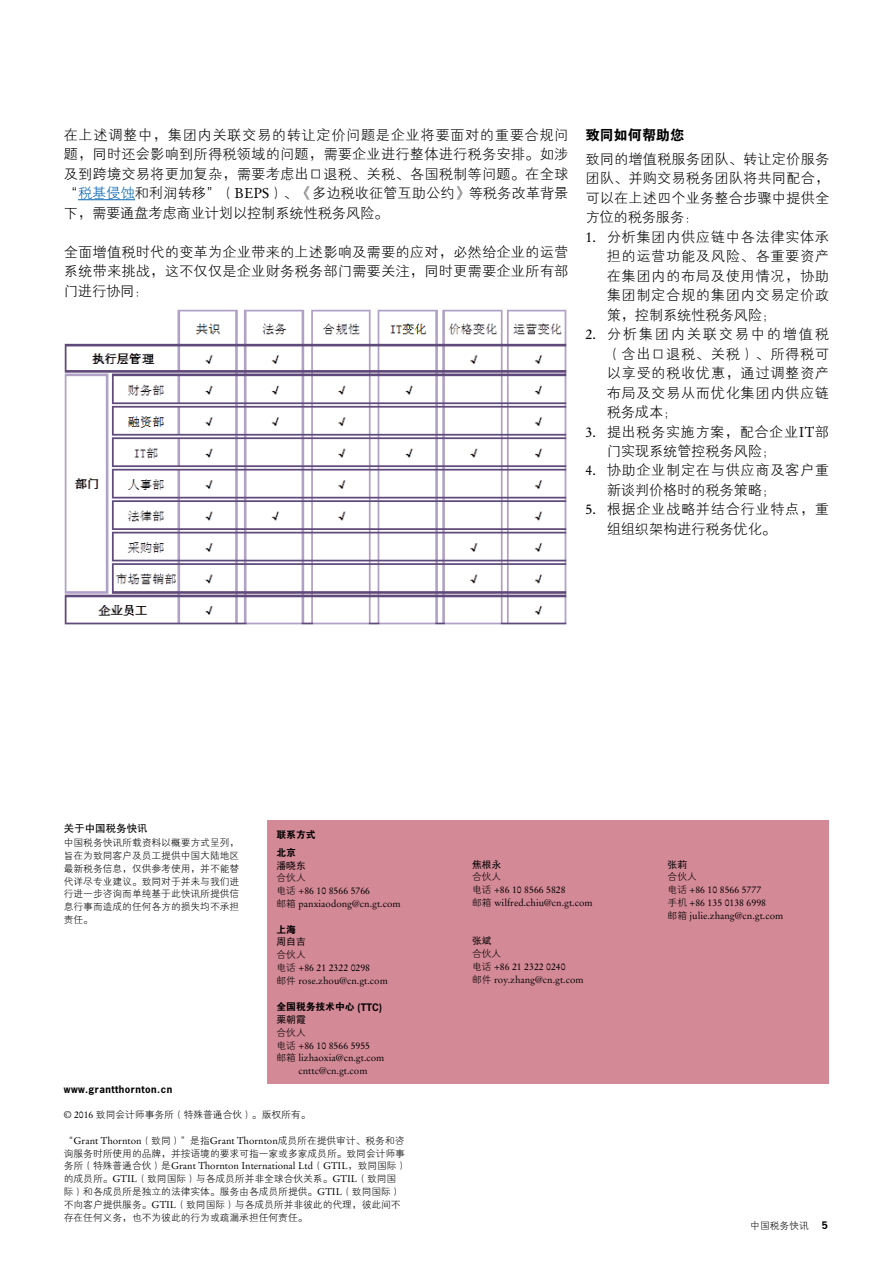
<style>
.page{position:relative;width:893px;height:1263px;background:#fff}
.page>*{position:absolute;margin:0;border:0;box-sizing:border-box;transform-origin:0 0}
.t1{font:14.25px/19.5px "FZXH1 JW GB1 0";letter-spacing:.01em;color:#000;text-align:justify}
.t2{font:14.25px/19.5px "FZXH1 JW GB1 0";letter-spacing:.045em;color:#000}
.t3{font:14.25px "FZDHTJW GB1 0";letter-spacing:-.01em;color:#000}
.t4{font:10.5px "FZHTJW GB1 0";color:#000}
.t5{font:9.75px/12.8px "Stempel Garamond LT Std";color:#000}
.t6{font:9.75px/12.8px "FZXH1 JW GB1 0";color:#000;text-align:justify}
.t7{font:700 9.75px "News Gothic Std";letter-spacing:.05em;color:#000}
.t8{font:9.75px/18.3px "FZDHTJW GB1 0";color:#000}
.t9{font:9.75px "Sim Hei";color:#000}
.s1{color:#0063b3}
.s2{font-family:"Stempel Garamond LT Std"}
.s3{font-family:"FZXH1 JW GB1 0"}
.s4{font-family:"News Gothic Std";font-weight:700}
</style>
<div class="page">
<hr style="left:78px;top:199px;width:57px;height:1px;background:#0063b3">
<img style="left:64px;top:309px;width:503px;height:316px">
<div style="left:267px;top:820px;width:562px;height:263px;background:#d48a96"></div>
<p class="t1" style="left:64px;top:126px;width:506px">在上述调整中，集团内关联交易的转让定价问题是企业将要面对的重要合规问题，同时还会影响到所得税领域的问题，需要企业进行整体进行税务安排。如涉及到跨境交易将更加复杂，需要考虑出口退税、关税、各国税制等问题。在全球“<span class="s1">税基侵蚀</span>和利润转移”（<span class="s2">BEPS</span>）、《多边税收征管互助公约》等税务改革背景下，需要通盘考虑商业计划以控制系统性税务风险。</p>
<p class="t1" style="left:64px;top:243px;width:506px">全面增值税时代的变革为企业带来的上述影响及需要的应对，必然给企业的运营系统带来挑战，这不仅仅是企业财务税务部门需要关注，同时更需要企业所有部门进行协同：</p>
<p class="t3" style="left:585px;top:127px;width:100px">致同如何帮助您</p>
<p class="t1" style="left:585px;top:149px;width:245px">致同的增值税服务团队、转让定价服务团队、并购交易税务团队将共同配合，可以在上述四个业务整合步骤中提供全方位的税务服务：</p>
<p class="t1" style="left:607px;top:227px;width:224px;text-indent:-21px"><span class="s2">1.</span> 分析集团内供应链中各法律实体承担的运营功能及风险、各重要资产在集团内的布局及使用情况，协助集团制定合规的集团内交易定价政策，控制系统性税务风险；</p>
<p class="t1" style="left:607px;top:325px;width:224px;text-indent:-21px"><span class="s2">2.</span> 分析集团内关联交易中的增值税（含出口退税、关税）、所得税可以享受的税收优惠，通过调整资产布局及交易从而优化集团内供应链税务成本；</p>
<p class="t1" style="left:607px;top:422px;width:224px;text-indent:-21px"><span class="s2">3.</span> 提出税务实施方案，配合企业<span class="s2">IT</span>部门实现系统管控税务风险；</p>
<p class="t2" style="left:607px;top:461px;width:224px;text-indent:-21px"><span class="s2">4.</span> 协助企业制定在与供应商及客户重新谈判价格时的税务策略；</p>
<p class="t2" style="left:607px;top:500px;width:224px;text-indent:-21px"><span class="s2">5.</span> 根据企业战略并结合行业特点，重组组织架构进行税务优化。</p>
<p class="t4" style="left:64px;top:822px;width:85px">关于中国税务快讯</p>
<p class="t6" style="left:64px;top:837px;width:177px">中国税务快讯所载资料以概要方式呈列，旨在为致同客户及员工提供中国大陆地区最新税务信息，仅供参考使用，并不能替代详尽专业建议。致同对于并未与我们进行进一步咨询而单纯基于此快讯所提供信息行事而造成的任何各方的损失均不承担责任。</p>
<p class="t8" style="left:277px;top:825px;width:40px">联系方式北京</p>
<p class="t9" style="left:277px;top:860px;width:31px">潘晓东</p>
<p class="t6" style="left:277px;top:872px;width:31px">合伙人</p>
<p class="t5" style="left:277px;top:884px;width:126px"><span class="s3">电话</span> +86 10 8566 5766<br><span class="s3">邮箱</span> panxiaodong@cn.gt.com</p>
<p class="t8" style="left:277px;top:920px;width:21px">上海</p>
<p class="t9" style="left:277px;top:937px;width:31px">周自吉</p>
<p class="t6" style="left:277px;top:949px;width:31px">合伙人</p>
<p class="t5" style="left:277px;top:961px;width:113px"><span class="s3">电话</span> +86 21 2322 0298<br><span class="s3">邮件</span> rose.zhou@cn.gt.com</p>
<p class="t8" style="left:277px;top:998px;width:107px">全国税务技术中心 <span class="s4">(TTC)</span></p>
<p class="t9" style="left:277px;top:1015px;width:31px">栗朝霞</p>
<p class="t6" style="left:277px;top:1026px;width:31px">合伙人</p>
<p class="t5" style="left:277px;top:1039px;width:95px"><span class="s3">电话</span> +86 10 8566 5955</p>
<p class="t5" style="left:277px;top:1052px;width:109px"><span class="s3">邮箱</span> lizhaoxia@cn.gt.com</p>
<p class="t5" style="left:298px;top:1064px;width:70px">cnttc@cn.gt.com</p>
<p class="t7" style="left:64px;top:1083px;width:110px">www.grantthornton.cn</p>
<p class="t6" style="left:64px;top:1109px;width:248px"><span class="s2">© 2016</span> 致同会计师事务所（特殊普通合伙）。版权所有。</p>
<p class="t5" style="left:64px;top:1134px;width:342px"><span class="s3">“</span>Grant Thornton<span class="s3">（致同）”是指</span>Grant Thornton<span class="s3">成员所在提供审计、税务和咨</span></p>
<p class="t6" style="left:64px;top:1147px;width:343px">询服务时所使用的品牌，并按语境的要求可指一家或多家成员所。致同会计师事</p>
<p class="t5" style="left:64px;top:1160px;width:344px"><span class="s3">务所（特殊普通合伙）是</span>Grant Thornton International Ltd<span class="s3">（</span>GTIL<span class="s3">，致同国际）</span></p>
<p class="t6" style="left:64px;top:1173px;width:338px;text-align:left">的成员所。<span class="s2">GTIL</span>（致同国际）与各成员所并非全球合伙关系。<span class="s2">GTIL</span>（致同国际）和各成员所是独立的法律实体。服务由各成员所提供。<span class="s2">GTIL</span>（致同国际）不向客户提供服务。<span class="s2">GTIL</span>（致同国际）与各成员所并非彼此的代理，彼此间不存在任何义务，也不为彼此的行为或疏漏承担任何责任。</p>
<p class="t9" style="left:472px;top:859px;width:31px">焦根永</p>
<p class="t6" style="left:472px;top:871px;width:31px">合伙人</p>
<p class="t5" style="left:472px;top:883px;width:122px"><span class="s3">电话</span> +86 10 8566 5828<br><span class="s3">邮箱</span> wilfred.chiu@cn.gt.com</p>
<p class="t9" style="left:472px;top:936px;width:21px">张斌</p>
<p class="t6" style="left:472px;top:948px;width:31px">合伙人</p>
<p class="t5" style="left:472px;top:960px;width:113px"><span class="s3">电话</span> +86 21 2322 0240<br><span class="s3">邮件</span> roy.zhang@cn.gt.com</p>
<p class="t9" style="left:668px;top:859px;width:21px">张莉</p>
<p class="t6" style="left:668px;top:871px;width:31px">合伙人</p>
<p class="t5" style="left:668px;top:883px;width:117px"><span class="s3">电话</span> +86 10 8566 5777<br><span class="s3">手机</span> +86 135 0138 6998<br><span class="s3">邮箱</span> julie.zhang@cn.gt.com</p>
<p class="t6" style="left:750px;top:1219px;width:60px">中国税务快讯</p>
<p class="t7" style="left:822px;top:1218px;width:8px">5</p>
</div>
